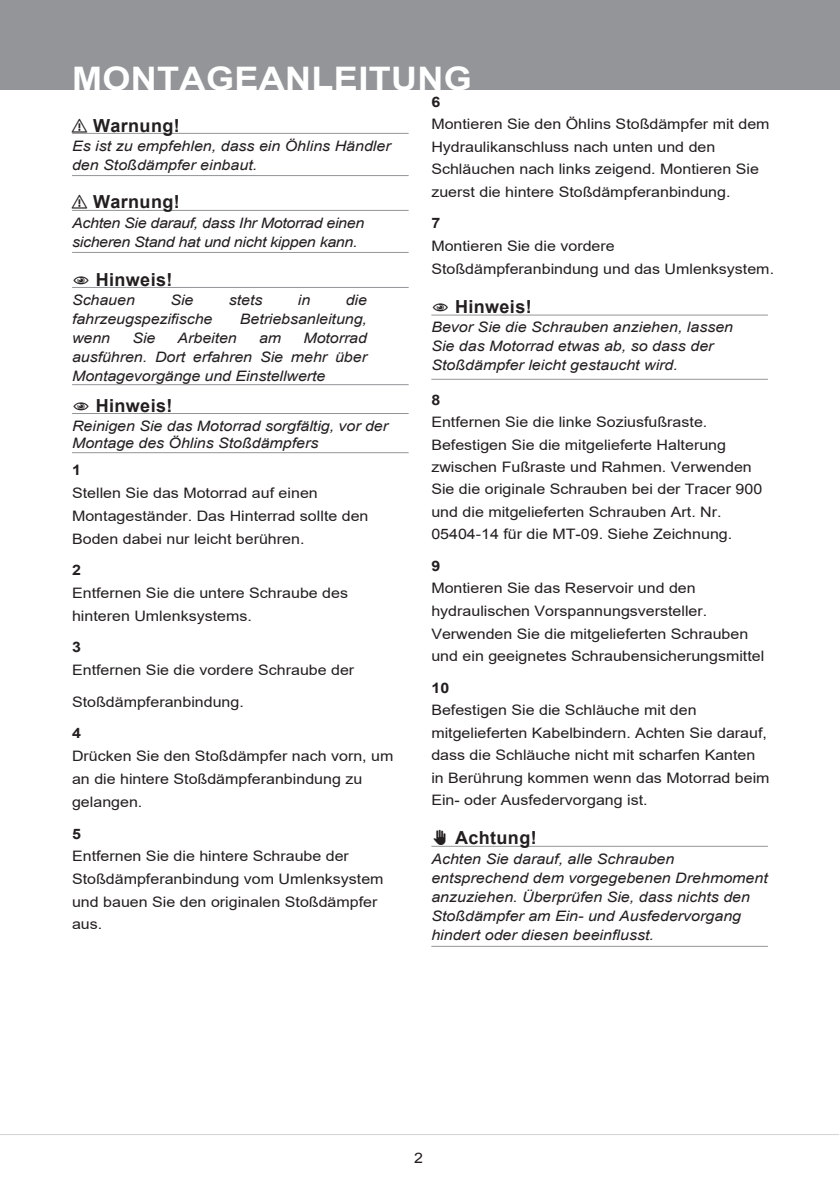
<style>
.page{position:relative;width:840px;height:1191px;background:#fff}
.page>*{position:absolute;margin:0;border:0;box-sizing:border-box;transform-origin:0 0}
._3_Header_Page_heade{font:700 32.4px "Arial";letter-spacing:.01em;color:#fff;scale:1.11 1}
.t1{font:700 18px "Arial";letter-spacing:.02em;color:#231f20}
._6_Body_type{font:14.4px/22.6px "Arial";color:#231f20;scale:1.11 1}
._9_Body_Type_Italic{font:italic 14.4px/19px "Arial";color:#231f20;scale:1.11 1}
._9_Body_Type_Italic-2{font:italic 14.4px/19px "Arial";letter-spacing:-.02em;color:#231f20;scale:1.11 1}
.s1{font-weight:700}
</style>
<div class="page">
<div style="left:0;top:0;width:839px;height:90px;background:#939598"></div>
<hr style="left:0;top:1134px;width:838px;height:1px;background:#d1d2d4">
<hr style="left:72px;top:133px;width:336px;height:1px;background:#939598">
<hr style="left:72px;top:175px;width:336px;height:1px;background:#939598">
<hr style="left:72px;top:210px;width:336px;height:1px;background:#939598">
<hr style="left:72px;top:287px;width:336px;height:1px;background:#939598">
<hr style="left:72px;top:384px;width:336px;height:1px;background:#939598">
<hr style="left:72px;top:413px;width:336px;height:1px;background:#939598">
<hr style="left:431px;top:315px;width:336px;height:1px;background:#939598">
<hr style="left:431px;top:379px;width:336px;height:1px;background:#939598">
<hr style="left:431px;top:846px;width:336px;height:1px;background:#939598">
<hr style="left:72px;top:452px;width:336px;height:1px;background:#939598">
<hr style="left:431px;top:946px;width:336px;height:1px;background:#939598">
<hr style="left:72px;top:252px;width:336px;height:1px;background:#939598">
<p class="_3_Header_Page_heade" style="left:72px;top:57px;width:361px">MONTAGEANLEITUNG</p>
<p class="t1" style="left:72px;top:114px;width:109px">⚠ Warnung!</p>
<p class="_9_Body_Type_Italic" style="left:72px;top:136px;width:288px">Es ist zu empfehlen, dass ein Öhlins Händler den Stoßdämpfer einbaut.</p>
<p class="t1" style="left:72px;top:190px;width:109px">⚠ Warnung!</p>
<p class="_9_Body_Type_Italic-2" style="left:72px;top:213px;width:265px">Achten Sie darauf, dass Ihr Motorrad einen sicheren Stand hat und nicht kippen kann.</p>
<p class="t1" style="left:96px;top:267px;width:78px">Hinweis!</p>
<p class="_9_Body_Type_Italic" style="left:72px;top:290px;width:58px">Schauen</p>
<p class="_9_Body_Type_Italic" style="left:170px;top:290px;width:22px">Sie</p>
<p class="_9_Body_Type_Italic" style="left:229px;top:290px;width:32px">stets</p>
<p class="_9_Body_Type_Italic" style="left:298px;top:290px;width:13px">in</p>
<p class="_9_Body_Type_Italic" style="left:345px;top:290px;width:21px">die</p>
<p class="_9_Body_Type_Italic" style="left:72px;top:309px;width:128px">fahrzeugspezifische</p>
<p class="_9_Body_Type_Italic" style="left:240px;top:309px;width:116px">Betriebsanleitung,</p>
<p class="_9_Body_Type_Italic" style="left:72px;top:328px;width:36px">wenn</p>
<p class="_9_Body_Type_Italic" style="left:132px;top:328px;width:22px">Sie</p>
<p class="_9_Body_Type_Italic" style="left:177px;top:328px;width:55px">Arbeiten</p>
<p class="_9_Body_Type_Italic" style="left:259px;top:328px;width:21px">am</p>
<p class="_6_Body_type" style="left:431px;top:91px;width:306px"><span class="s1">6<br></span>Montieren Sie den Öhlins Stoßdämpfer mit dem Hydraulikanschluss nach unten und den Schläuchen nach links zeigend. Montieren Sie zuerst die hintere Stoßdämpferanbindung.</p>
<p class="_6_Body_type" style="left:431px;top:212px;width:310px"><span class="s1">7<br></span>Montieren Sie die vordere<br>Stoßdämpferanbindung und das Umlenksystem.</p>
<p class="t1" style="left:455px;top:294px;width:78px">Hinweis!</p>
<p class="_9_Body_Type_Italic" style="left:431px;top:318px;width:273px">Bevor Sie die Schrauben anziehen, lassen<br>Sie das Motorrad etwas ab, so dass der<br>Stoßdämpfer leicht gestaucht wird.</p>
<p class="_6_Body_type" style="left:431px;top:388px;width:299px"><span class="s1">8<br></span>Entfernen Sie die linke Soziusfußraste.<br>Befestigen Sie die mitgelieferte Halterung zwischen Fußraste und Rahmen. Verwenden Sie die originale Schrauben bei der Tracer 900 und die mitgelieferten Schrauben Art. Nr.<br>05404-14 für die MT-09. Siehe Zeichnung.</p>
<p class="_6_Body_type" style="left:431px;top:554px;width:301px"><span class="s1">9<br></span>Montieren Sie das Reservoir und den hydraulischen Vorspannungsversteller.<br>Verwenden Sie die mitgelieferten Schrauben und ein geeignetes Schraubensicherungsmittel</p>
<p class="_6_Body_type" style="left:431px;top:676px;width:306px"><span class="s1">10<br></span>Befestigen Sie die Schläuche mit den mitgelieferten Kabelbindern. Achten Sie darauf, dass die Schläuche nicht mit scharfen Kanten in Berührung kommen wenn das Motorrad beim Ein- oder Ausfedervorgang ist.</p>
<p class="t1" style="left:431px;top:825px;width:107px">✋ Achtung!</p>
<p class="_9_Body_Type_Italic" style="left:431px;top:849px;width:304px">Achten Sie darauf, alle Schrauben entsprechend dem vorgegebenen Drehmoment anzuziehen. Überprüfen Sie, dass nichts den Stoßdämpfer am Ein- und Ausfedervorgang hindert oder diesen beeinflusst.</p>
<p class="_9_Body_Type_Italic" style="left:72px;top:328px;width:267px;text-align:justify;text-indent:231px">Motorrad ausführen. Dort erfahren Sie mehr über Montagevorgänge und Einstellwerte</p>
<p class="t1" style="left:96px;top:393px;width:78px">Hinweis!</p>
<p class="_9_Body_Type_Italic" style="left:72px;top:417px;width:286px;line-height:17.2px">Reinigen Sie das Motorrad sorgfältig, vor der<br>Montage des Öhlins Stoßdämpfers</p>
<p class="_6_Body_type" style="left:72px;top:458px;width:268px"><span class="s1">1<br></span>Stellen Sie das Motorrad auf einen<br>Montageständer. Das Hinterrad sollte den<br>Boden dabei nur leicht berühren.</p>
<p class="_6_Body_type" style="left:72px;top:558px;width:250px"><span class="s1">2<br></span>Entfernen Sie die untere Schraube des hinteren Umlenksystems.</p>
<p class="_6_Body_type" style="left:72px;top:636px;width:255px"><span class="s1">3<br></span>Entfernen Sie die vordere Schraube der</p>
<p class="_6_Body_type" style="left:72px;top:686px;width:156px;line-height:31.4px">Stoßdämpferanbindung.<br><span class="s1">4</span></p>
<p class="_6_Body_type" style="left:72px;top:744px;width:291px">Drücken Sie den Stoßdämpfer nach vorn, um an die hintere Stoßdämpferanbindung zu gelangen.</p>
<p class="_6_Body_type" style="left:72px;top:822px;width:282px"><span class="s1">5<br></span>Entfernen Sie die hintere Schraube der<br>Stoßdämpferanbindung vom Umlenksystem und bauen Sie den originalen Stoßdämpfer aus.</p>
<p class="_6_Body_type" style="left:414px;top:1146px;width:10px">2</p>
</div>
